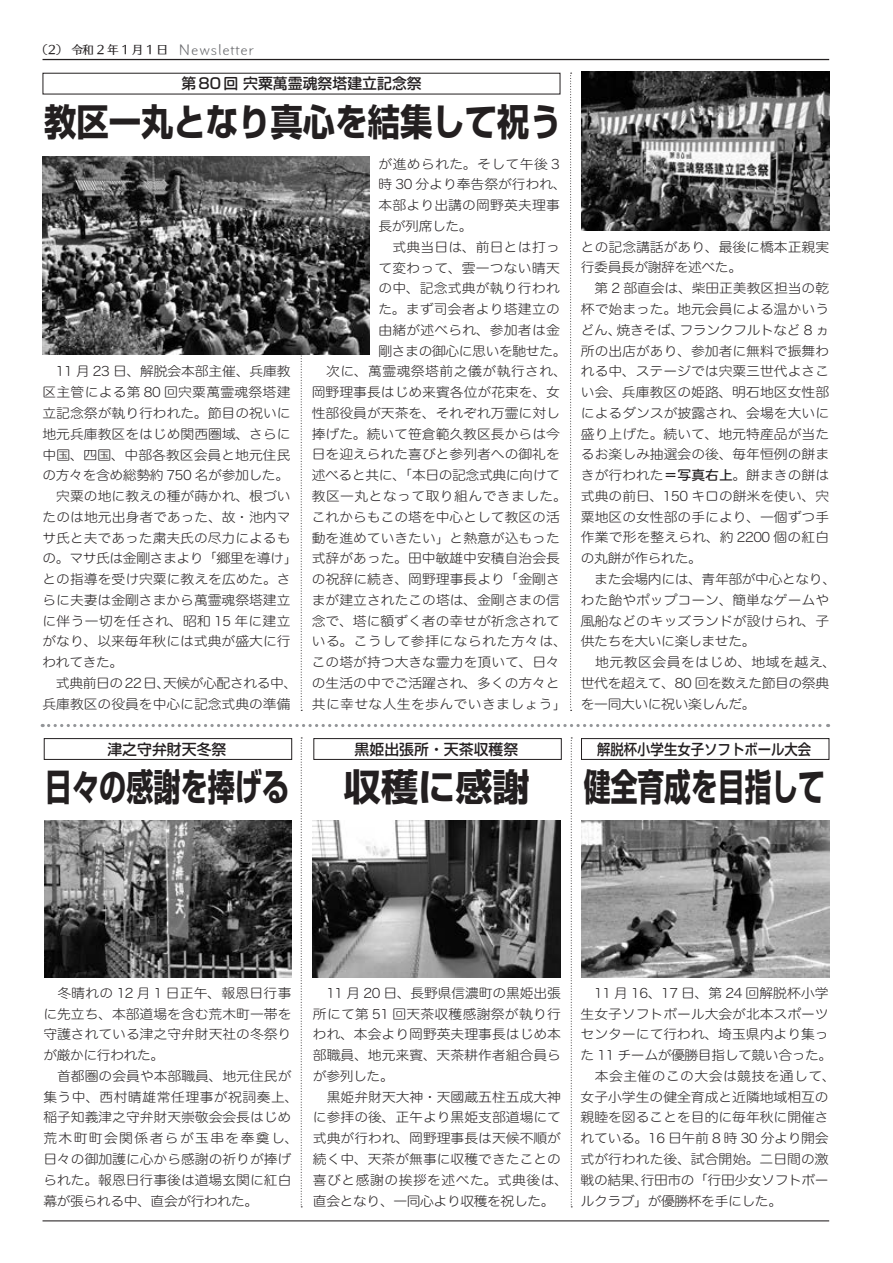
<style>
.page{position:relative;width:893px;height:1263px;background:#fff}
.page>*{position:absolute;margin:0;border:0;box-sizing:border-box;transform-origin:0 0}
.t1{font:700 37.2px "Shin Go Pr 5";color:#231f20;scale:.87 1}
.t2{font:700 37.2px "Shin Go Pr 5";color:#231f20;scale:.72 1}
.t3{font:700 37.2px "Shin Go Pr 5";color:#231f20;scale:.73 1}
.t4{font:700 37.2px "Shin Go Pr 5";color:#231f20}
.t5{font:500 14.85px "Soft Go Std";color:#231f20}
.t6{font:500 14.85px "Soft Go Std";color:#231f20;scale:.9 1}
.t7{font:13.2px/20.7px "Hira Maru Std W2";color:#231f20;scale:1.05 1}
.t8{font:13.2px "Hira Maru Std W2";letter-spacing:.035em;color:#231f20;scale:1.05 1}
.t9{font:13.2px "Hira Maru Std W2";letter-spacing:-.03em;color:#231f20;scale:1.05 1}
.t10{font:13.2px "Hira Maru Std W2";letter-spacing:.03em;color:#231f20;scale:1.05 1}
.t11{font:13.2px "Hira Maru Std W2";letter-spacing:.025em;color:#231f20;scale:1.05 1}
.t12{font:11.7px "UD Typos 510 Std";color:#231f20}
.s1{font-family:"Orb Std";font-size:13.8px;color:#6c6d70}
.s2{font-family:"Hira Maru Std W5"}
</style>
<div class="page">
<hr style="left:43px;top:59px;width:786px;height:1px;background:#231f20">
<hr style="left:43px;top:1220px;width:786px;height:1px;background:#231f20">
<svg style="left:301px;top:737px;width:1px;height:470px"></svg>
<svg style="left:571px;top:737px;width:1px;height:470px"></svg>
<div style="left:581px;top:738px;width:248px;height:22px;background:#fff;border:1px solid #231f20"></div>
<svg style="left:49px;top:724px;width:780px;height:3px"></svg>
<div style="left:314px;top:738px;width:247px;height:22px;background:#fff;border:1px solid #231f20"></div>
<img style="left:313px;top:821px;width:248px;height:157px">
<div style="left:44px;top:738px;width:248px;height:22px;background:#fff;border:1px solid #231f20"></div>
<img style="left:44px;top:821px;width:247px;height:157px">
<img style="left:581px;top:821px;width:248px;height:157px">
<svg style="left:570px;top:73px;width:2px;height:638px"></svg>
<svg style="left:301px;top:354px;width:1px;height:357px"></svg>
<img style="left:43px;top:156px;width:327px;height:198px">
<img style="left:582px;top:72px;width:247px;height:158px">
<p class="t12" style="left:37px;top:40px;width:219px">（2）　令和 2 年 1 月 1 日　<span class="s1">Newsletter</span></p>
<p class="t5" style="left:181px;top:73px;width:242px">第80回 宍粟萬霊魂祭塔建立記念祭</p>
<h1 class="t1" style="left:44px;top:92px;width:597px">教区一丸となり真心を結集して祝う</h1>
<p class="t7" style="left:43px;top:361px;width:244px">　11 月 23 日、解脱会本部主催、兵庫教区主管による第 80 回宍粟萬霊魂祭塔建立記念祭が執り行われた。節目の祝いに地元兵庫教区をはじめ関西圏域、さらに中国、四国、中部各教区会員と地元住民の方々を含め総勢約 750 名が参加した。　宍粟の地に教えの種が蒔かれ、根づいたのは地元出身者であった、故・池内マサ氏と夫であった粛夫氏の尽力によるもの。マサ氏は金剛さまより「郷里を導け」との指導を受け宍粟に教えを広めた。さらに夫妻は金剛さまから萬霊魂祭塔建立に伴う一切を任され、昭和 15 年に建立がなり、以来毎年秋には式典が盛大に行われてきた。<br>　式典前日の22日、天候が心配される中、兵庫教区の役員を中心に記念式典の準備</p>
<p class="t5" style="left:107px;top:738px;width:121px">津之守弁財天冬祭</p>
<h1 class="t3" style="left:45px;top:758px;width:336px">日々の感謝を捧げる</h1>
<p class="t10" style="left:378px;top:154px;width:174px">が進められた。そして午後 3</p>
<p class="t7" style="left:378px;top:174px;width:181px">時 30 分より奉告祭が行われ、</p>
<p class="t7" style="left:378px;top:195px;width:174px">本部より出講の岡野英夫理事</p>
<p class="t7" style="left:378px;top:215px;width:91px">長が列席した。</p>
<p class="t7" style="left:378px;top:236px;width:174px">　式典当日は、前日とは打っ</p>
<p class="t7" style="left:378px;top:257px;width:174px">て変わって、雲一つない晴天</p>
<p class="t7" style="left:378px;top:278px;width:174px">の中、記念式典が執り行われ</p>
<p class="t7" style="left:378px;top:299px;width:174px">た。まず司会者より塔建立の</p>
<p class="t7" style="left:378px;top:319px;width:174px">由緒が述べられ、参加者は金</p>
<p class="t9" style="left:378px;top:341px;width:181px">剛さまの御心に思いを馳せた。</p>
<p class="t8" style="left:312px;top:362px;width:244px">　次に、萬霊魂祭塔前之儀が執行され、</p>
<p class="t7" style="left:312px;top:382px;width:238px">岡野理事長はじめ来賓各位が花束を、女</p>
<p class="t7" style="left:312px;top:402px;width:238px">性部役員が天茶を、それぞれ万霊に対し</p>
<p class="t7" style="left:312px;top:423px;width:238px">捧げた。続いて笹倉範久教区長からは今</p>
<p class="t7" style="left:312px;top:444px;width:238px">日を迎えられた喜びと参列者への御礼を</p>
<p class="t9" style="left:312px;top:466px;width:238px">述べると共に、「本日の記念式典に向けて</p>
<p class="t10" style="left:312px;top:486px;width:244px">教区一丸となって取り組んできました。</p>
<p class="t7" style="left:312px;top:506px;width:238px">これからもこの塔を中心として教区の活</p>
<p class="t7" style="left:312px;top:527px;width:238px">動を進めていきたい」と熱意が込もった</p>
<p class="t7" style="left:312px;top:548px;width:238px">式辞があった。田中敏雄中安積自治会長</p>
<p class="t7" style="left:312px;top:569px;width:238px">の祝辞に続き、岡野理事長より「金剛さ</p>
<p class="t7" style="left:312px;top:589px;width:238px">まが建立されたこの塔は、金剛さまの信</p>
<p class="t7" style="left:312px;top:610px;width:238px">念で、塔に額ずく者の幸せが祈念されて</p>
<p class="t8" style="left:312px;top:632px;width:244px">いる。こうして参拝になられた方々は、</p>
<p class="t7" style="left:312px;top:652px;width:238px">この塔が持つ大きな霊力を頂いて、日々</p>
<p class="t7" style="left:312px;top:672px;width:238px">の生活の中でご活躍され、多くの方々と</p>
<p class="t11" style="left:312px;top:694px;width:244px">共に幸せな人生を歩んでいきましょう」</p>
<p class="t5" style="left:355px;top:738px;width:165px">黒姫出張所・天茶収穫祭</p>
<h1 class="t4" style="left:344px;top:758px;width:188px">収穫に感謝</h1>
<p class="t7" style="left:581px;top:236px;width:245px">との記念講話があり、最後に橋本正親実行委員長が謝辞を述べた。<br>　第 2 部直会は、柴田正美教区担当の乾杯で始まった。地元会員による温かいうどん、焼きそば、フランクフルトなど 8 ヵ所の出店があり、参加者に無料で振舞われる中、ステージでは宍粟三世代よさこい会、兵庫教区の姫路、明石地区女性部によるダンスが披露され、会場を大いに盛り上げた。続いて、地元特産品が当たるお楽しみ抽選会の後、毎年恒例の餅まきが行われた<span class="s2">＝写真右上</span>。餅まきの餅は式典の前日、150 キロの餅米を使い、宍粟地区の女性部の手により、一個ずつ手作業で形を整えられ、約 2200 個の紅白の丸餅が作られた。<br>　また会場内には、青年部が中心となり、わた飴やポップコーン、簡単なゲームや風船などのキッズランドが設けられ、子供たちを大いに楽しませた。<br>　地元教区会員をはじめ、地域を越え、世代を超えて、80 回を数えた節目の祭典を一同大いに祝い楽しんだ。</p>
<p class="t6" style="left:597px;top:738px;width:240px">解脱杯小学生女子ソフトボール大会</p>
<h1 class="t2" style="left:584px;top:758px;width:336px">健全育成を目指して</h1>
<p class="t7" style="left:43px;top:982px;width:244px">　冬晴れの 12 月 1 日正午、報恩日行事に先立ち、本部道場を含む荒木町一帯を守護されている津之守弁財天社の冬祭りが厳かに行われた。<br>　首都圏の会員や本部職員、地元住民が集う中、西村晴雄常任理事が祝詞奏上、稲子知義津之守弁財天崇敬会会長はじめ荒木町町会関係者らが玉串を奉奠し、日々の御加護に心から感謝の祈りが捧げられた。報恩日行事後は道場玄関に紅白幕が張られる中、直会が行われた。</p>
<p class="t7" style="left:313px;top:982px;width:244px">　11 月 20 日、長野県信濃町の黒姫出張所にて第 51 回天茶収穫感謝祭が執り行われ、本会より岡野英夫理事長はじめ本部職員、地元来賓、天茶耕作者組合員らが参列した。<br>　黒姫弁財天大神・天國蔵五柱五成大神に参拝の後、正午より黒姫支部道場にて式典が行われ、岡野理事長は天候不順が続く中、天茶が無事に収穫できたことの喜びと感謝の挨拶を述べた。式典後は、直会となり、一同心より収穫を祝した。</p>
<p class="t7" style="left:581px;top:982px;width:244px">　11 月 16、17 日、第 24 回解脱杯小学生女子ソフトボール大会が北本スポーツセンターにて行われ、埼玉県内より集った 11 チームが優勝目指して競い合った。　本会主催のこの大会は競技を通して、女子小学生の健全育成と近隣地域相互の親睦を図ることを目的に毎年秋に開催されている。16 日午前 8 時 30 分より開会式が行われた後、試合開始。二日間の激戦の結果、行田市の「行田少女ソフトボールクラブ」が優勝杯を手にした。</p>
</div>
